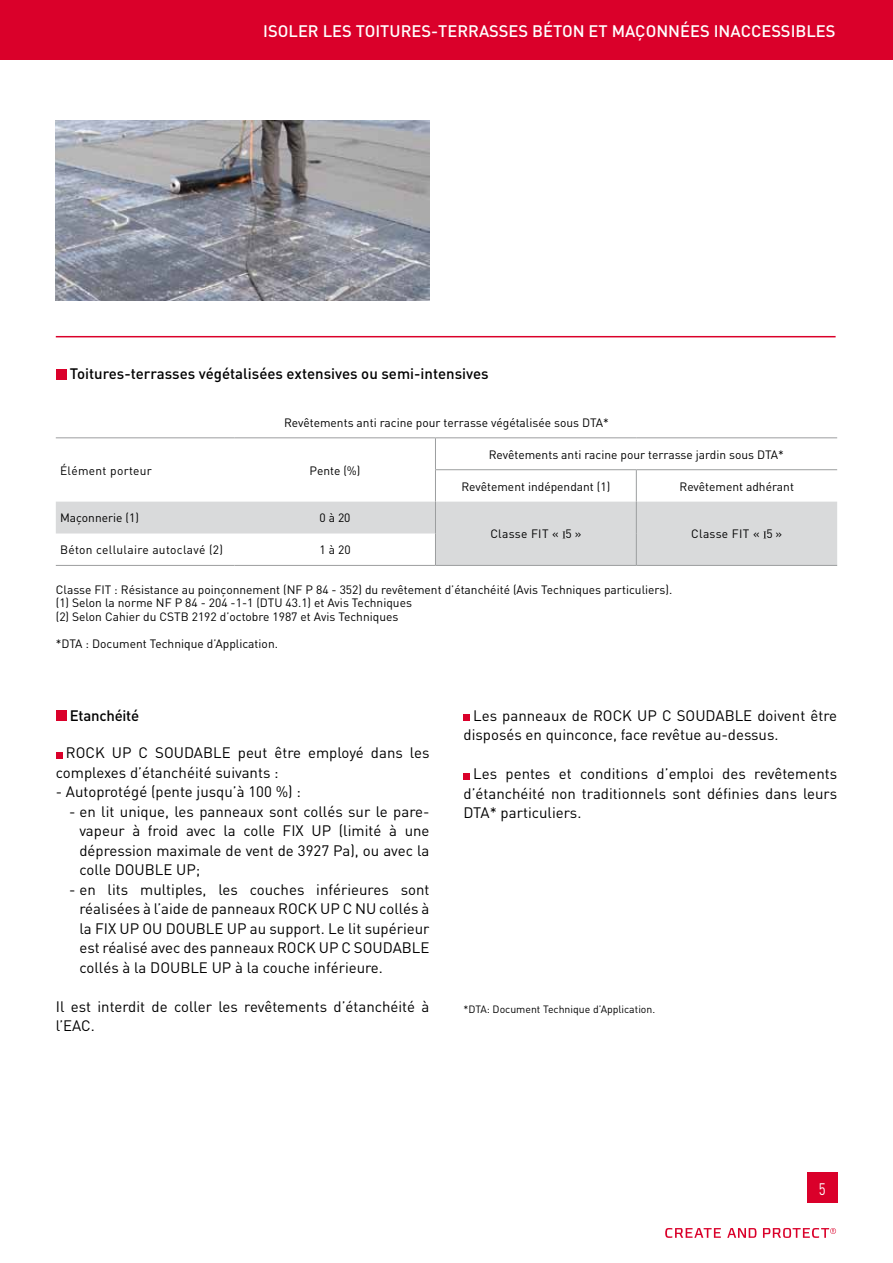
<style>
.page{position:relative;width:893px;height:1263px;background:#fff}
.page>*{position:absolute;margin:0;border:0;box-sizing:border-box;transform-origin:0 0}
.t1{font:500 16.5px "DIN";color:#fff}
.t2{font:16.5px "DIN";color:#fff;scale:.8 1}
.t3{font:15px/19.5px "DIN";color:#000}
.t4{font:500 15px "DIN";color:#000}
.t5{font:12px/13.5px "DIN";color:#000}
.t6{font:12px "DIN";letter-spacing:.025em;color:#000}
.t7{font:10.5px "DIN";color:#000}
</style>
<div class="page">
<svg style="left:727px;top:1228px;width:29px;height:10px"></svg>
<svg style="left:763px;top:1227px;width:73px;height:11px"></svg>
<svg style="left:665px;top:1228px;width:56px;height:10px"></svg>
<div style="left:807px;top:1173px;width:30px;height:30px;background:#da002a"></div>
<div style="left:0;top:0;width:893px;height:60px;background:#da002a"></div>
<svg style="left:56px;top:502px;width:781px;height:63px;fill:#d9dadb"></svg>
<hr style="left:56px;top:437px;width:179px;height:1px;background:#9c9e9f">
<hr style="left:235px;top:437px;width:200px;height:1px;background:#9c9e9f">
<hr style="left:435px;top:438px;width:1px;height:31px;background:#9c9e9f">
<hr style="left:435px;top:437px;width:201px;height:1px;background:#9c9e9f">
<hr style="left:636px;top:437px;width:201px;height:1px;background:#9c9e9f">
<hr style="left:435px;top:470px;width:1px;height:32px;background:#9c9e9f">
<hr style="left:435px;top:469px;width:201px;height:1px;background:#9c9e9f">
<hr style="left:636px;top:470px;width:1px;height:32px;background:#9c9e9f">
<hr style="left:636px;top:469px;width:201px;height:1px;background:#9c9e9f">
<hr style="left:435px;top:502px;width:1px;height:31px;background:#9c9e9f">
<hr style="left:636px;top:502px;width:1px;height:31px;background:#9c9e9f">
<hr style="left:636px;top:533px;width:1px;height:32px;background:#9c9e9f">
<hr style="left:56px;top:565px;width:179px;height:1px;background:#9c9e9f">
<hr style="left:235px;top:565px;width:200px;height:1px;background:#9c9e9f">
<hr style="left:435px;top:533px;width:1px;height:32px;background:#9c9e9f">
<hr style="left:435px;top:565px;width:201px;height:1px;background:#9c9e9f">
<hr style="left:636px;top:565px;width:201px;height:1px;background:#9c9e9f">
<svg style="left:562px;top:531px;width:3px;height:7px"></svg>
<svg style="left:763px;top:531px;width:3px;height:7px"></svg>
<div style="left:56px;top:369px;width:10px;height:10px;background:#da002a"></div>
<div style="left:56px;top:710px;width:10px;height:11px;background:#da002a"></div>
<svg style="left:56px;top:752px;width:6px;height:6px"></svg>
<div style="left:463px;top:714px;width:7px;height:7px;background:#da002a"></div>
<div style="left:463px;top:773px;width:7px;height:6px;background:#da002a"></div>
<hr style="left:56px;top:336px;width:780px;height:1px;background:#da002a">
<img style="left:56px;top:120px;width:373px;height:181px">
<p class="t1" style="left:263px;top:20px;width:574px">Isoler les toitures-terrasses béton et maçonnées i naccessi bles</p>
<p class="t4" style="left:70px;top:364px;width:420px">Toitures-terrasses végétalisées extensives ou semi-intensives</p>
<p class="t5" style="left:284px;top:415px;width:326px">Revêtements anti racine pour terrasse végétalisée sous DTA*</p>
<p class="t6" style="left:60px;top:463px;width:93px">Élément porteur</p>
<p class="t5" style="left:310px;top:463px;width:52px">Pente (%)</p>
<p class="t5" style="left:60px;top:511px;width:80px">Maçonnerie (1)</p>
<p class="t5" style="left:319px;top:511px;width:33px">0 à 20</p>
<p class="t6" style="left:60px;top:542px;width:164px">Béton cellulaire autoclavé (2)</p>
<p class="t5" style="left:319px;top:543px;width:33px">1 à 20</p>
<p class="t5" style="left:489px;top:447px;width:297px">Revêtements anti racine pour terrasse jardin sous DTA*</p>
<p class="t5" style="left:461px;top:479px;width:150px">Revêtement indépendant (1)</p>
<p class="t5" style="left:679px;top:479px;width:116px">Revêtement adhérant</p>
<p class="t6" style="left:490px;top:526px;width:93px">Classe FIT « 5 »</p>
<p class="t6" style="left:691px;top:527px;width:93px">Classe FIT « 5 »</p>
<p class="t5" style="left:56px;top:582px;width:618px">Classe FIT : Résistance au poinçonnement (N F P 84 - 352) du revêtement d’étanchéité (Avis Techniques particuliers). (1) Selon la norme N F P 84 - 204 -1-1 (DTU 43.1) et Avis Techniques<br>(2) Selon Cahier du CSTB 2192 d’octobre 1987 et Avis Techniques</p>
<p class="t5" style="left:56px;top:636px;width:224px">*DTA : Document Technique d’Application.</p>
<p class="t4" style="left:70px;top:706px;width:71px">Etanchéité</p>
<p class="t3" style="left:56px;top:743px;width:375px;text-indent:10px">ROCK UP C SOUDABLE peut être employé dans les complexes d’étanchéité suivants :</p>
<p class="t3" style="left:56px;top:782px;width:247px">- Autoprotégé (pente jusqu’à 100 %) :</p>
<p class="t3" style="left:79px;top:801px;width:352px;text-align:justify;text-indent:-10px">- en lit unique, les panneaux sont collés sur le pare&shy;vapeur à froid avec la colle FIX UP (limité à une dépression maximale de vent de 3927 Pa), ou avec la colle DOUBLE UP;</p>
<p class="t3" style="left:79px;top:879px;width:352px;text-indent:-10px">- en lits multiples, les couches inférieures sont réalisées à l’aide de panneaux Rock</p>
<p class="t3" style="left:79px;top:899px;width:352px;text-align:justify;text-indent:241px">Up C Nu collés à la Fix Up OU DOUBLE UP au support. Le lit supérieur est réalisé avec des panneaux Rock</p>
<p class="t3" style="left:79px;top:938px;width:305px;text-indent:239px">Up C Soudable collés à la DOUBLE UP à la couche inférieure.</p>
<p class="t3" style="left:56px;top:996px;width:375px">I l est interdit de coller les revêtements d’étanchéité à l’EAC.</p>
<p class="t3" style="left:463px;top:705px;width:375px;text-indent:10px">Les panneaux de ROCK UP C SOUDABLE doivent être disposés en quinconce, face revêtue au-dessus.</p>
<p class="t3" style="left:463px;top:764px;width:375px;text-align:justify;text-indent:10px">Les pentes et conditions d’emploi des revêtements d’étanchéité non traditionnels sont définies dans leurs DTA* particuliers.</p>
<p class="t7" style="left:463px;top:1003px;width:193px">*DTA: Document Technique d’Application.</p>
<p class="t2" style="left:819px;top:1178px;width:10px">5</p>
</div>
